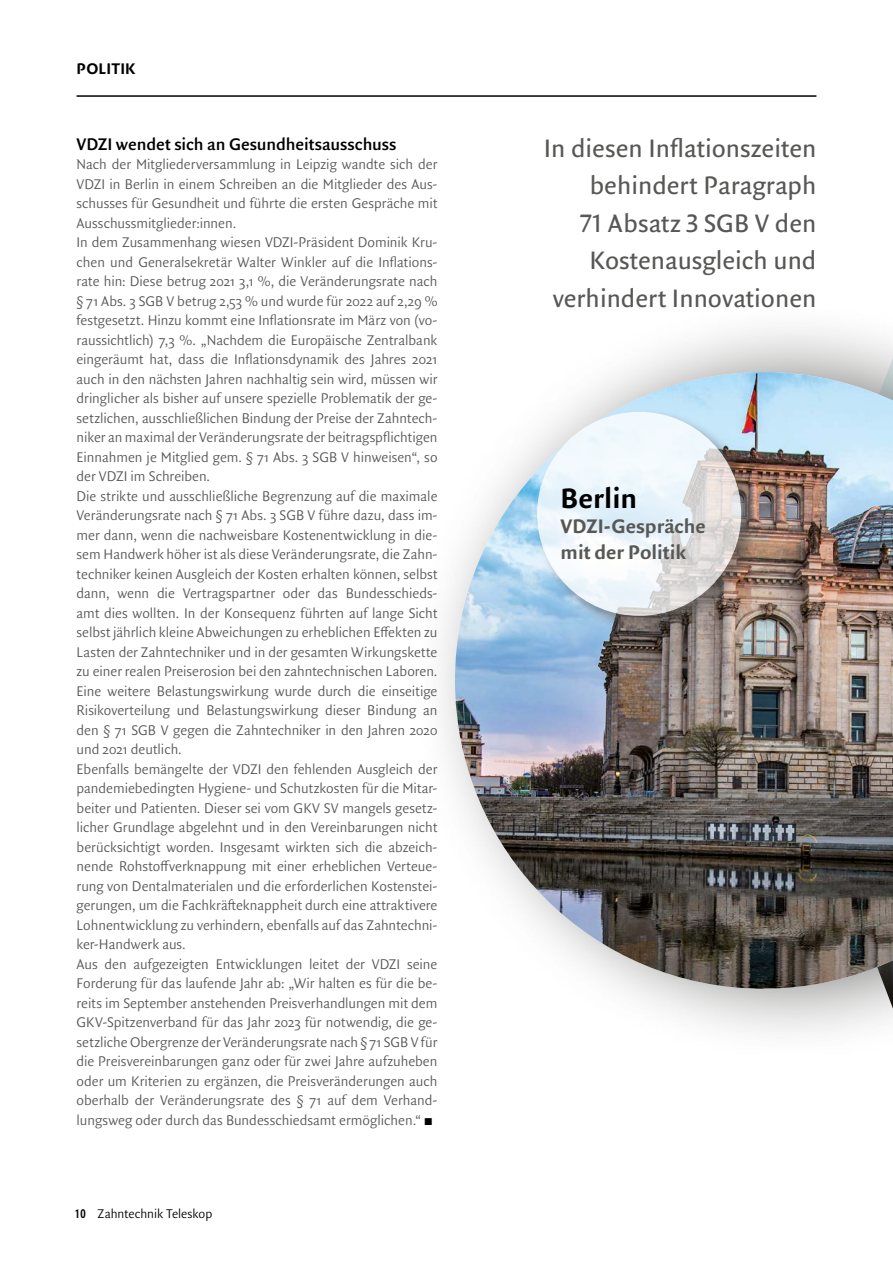
<style>
.page{position:relative;width:893px;height:1263px;background:#fff}
.page>*{position:absolute;margin:0;border:0;box-sizing:border-box;transform-origin:0 0}
.t1{font:30px "Quadraat Sans OT Bld";color:#000}
.t2{font:27px/37.5px "Quadraat Sans OT";color:#575756;text-align:right}
.t3{font:21px/25.5px "Quadraat Sans OT Bld";color:#575756}
.t4{font:600 18px "Quadraat Sans OT";letter-spacing:-.005em;color:#000}
.t5{font:16.5px "Quadraat Sans OT Bld";letter-spacing:.01em;color:#000}
.t6{font:300 15px/19.5px "Quadraat Sans OT";color:#575756}
.t7{font:300 13.5px "Quadraat Sans OT";color:#000}
.s1{color:#000}
.s2{font-family:"Quadraat Sans OT Bld";font-weight:400}
</style>
<div class="page">
<hr style="left:77px;top:95px;width:739px;height:2px;background:#000">
<div style="left:414px;top:302px;width:479px;height:757px;background:#575756;opacity:.75"></div>
<img style="left:455px;top:372px;width:438px;height:617px">
<div style="left:534px;top:409px;width:226px;height:225px;background:#575756;opacity:.75"></div>
<svg style="left:537px;top:412px;width:204px;height:204px;fill:#edf5fb"></svg>
<p class="t5" style="left:77px;top:57px;width:61px">POLITIK</p>
<p class="t4" style="left:77px;top:131px;width:321px">VDZI wendet sich an Gesundheitsausschuss</p>
<p class="t6" style="left:77px;top:154px;width:362px">Nach der Mitgliederversammlung in Leipzig wandte sich der VDZI in Berlin in einem Schreiben an die Mitglieder des Aus&shy;schusses für Gesundheit und führte die ersten Gespräche mit Ausschussmitglieder:innen.<br>In dem Zusammenhang wiesen VDZI-Präsident Dominik Kru&shy;chen und Generalsekretär Walter Winkler auf die Inflations&shy;rate hin: Diese betrug 2021 3,1 %, die Veränderungsrate nach § 71 Abs. 3 SGB V betrug 2,53 % und wurde für 2022 auf 2,29 % festgesetzt. Hinzu kommt eine Inflationsrate im März von (vo&shy;raussichtlich) 7,3 %. „Nachdem die Europäische Zentralbank eingeräumt hat, dass die Inflationsdynamik des Jahres 2021 auch in den nächsten Jahren nachhaltig sein wird, müssen wir dringlicher als bisher auf unsere spezielle Problematik der ge&shy;setzlichen, ausschließlichen Bindung der Preise der Zahntech&shy;niker an maximal der Veränderungsrate der beitragspflichtigen Einnahmen je Mitglied gem. § 71 Abs. 3 SGB V hinweisen“, so der VDZI im Schreiben.<br>Die strikte und ausschließliche Begrenzung auf die maximale Veränderungsrate nach § 71 Abs. 3 SGB V führe dazu, dass im&shy;mer dann, wenn die nachweisbare Kostenentwicklung in die&shy;sem Handwerk höher ist als diese Veränderungsrate, die Zahn&shy;techniker keinen Ausgleich der Kosten erhalten können, selbst dann, wenn die Vertragspartner oder das Bundesschieds&shy;amt dies wollten. In der Konsequenz führten auf lange Sicht selbst jährlich kleine Abweichungen zu erheblichen Effekten zu Lasten der Zahntechniker und in der gesamten Wirkungskette zu einer realen Preiserosion bei den zahntechnischen Laboren.<br>Eine weitere Belastungswirkung wurde durch die einseitige Risikoverteilung und Belastungswirkung dieser Bindung an den § 71 SGB V gegen die Zahntechniker in den Jahren 2020 und 2021 deutlich.<br>Ebenfalls bemängelte der VDZI den fehlenden Ausgleich der pandemiebedingten Hygiene- und Schutzkosten für die Mitar&shy;beiter und Patienten. Dieser sei vom GKV SV mangels gesetz&shy;licher Grundlage abgelehnt und in den Vereinbarungen nicht berücksichtigt worden. Insgesamt wirkten sich die abzeich&shy;nende Rohstoffverknappung mit einer erheblichen Verteue&shy;rung von Dentalmaterialen und die erforderlichen Kostenstei&shy;gerungen, um die Fachkräfteknappheit durch eine attraktivere Lohnentwicklung zu verhindern, ebenfalls auf das Zahntechni&shy;ker-Handwerk aus.<br>Aus den aufgezeigten Entwicklungen leitet der VDZI seine Forderung für das laufende Jahr ab: „Wir halten es für die be&shy;reits im September anstehenden Preisverhandlungen mit dem GKV-Spitzenverband für das Jahr 2023 für notwendig, die ge&shy;setzliche Obergrenze der Veränderungsrate nach § 71 SGB V für die Preisvereinbarungen ganz oder für zwei Jahre aufzuheben oder um Kriterien zu ergänzen, die Preisveränderungen auch oberhalb der Veränderungsrate des § 71 auf dem Verhand&shy;lungsweg oder durch das Bundesschiedsamt ermöglichen.“ <span class="s1">◼</span></p>
<p class="t7" style="left:75px;top:1204px;width:138px"><span class="s2">10</span> Zahntechnik Teleskop</p>
<h2 class="t2" style="left:544px;top:129px;width:274px">In diesen Inflationszeiten behindert Paragraph<br>71 Absatz 3 SGB V den<br>Kostenausgleich und verhindert Innovationen</h2>
<h1 class="t1" style="left:560px;top:477px;width:78px">Berlin</h1>
<h3 class="t3" style="left:560px;top:513px;width:147px">VDZI-Gespräche mit der Politik</h3>
</div>
